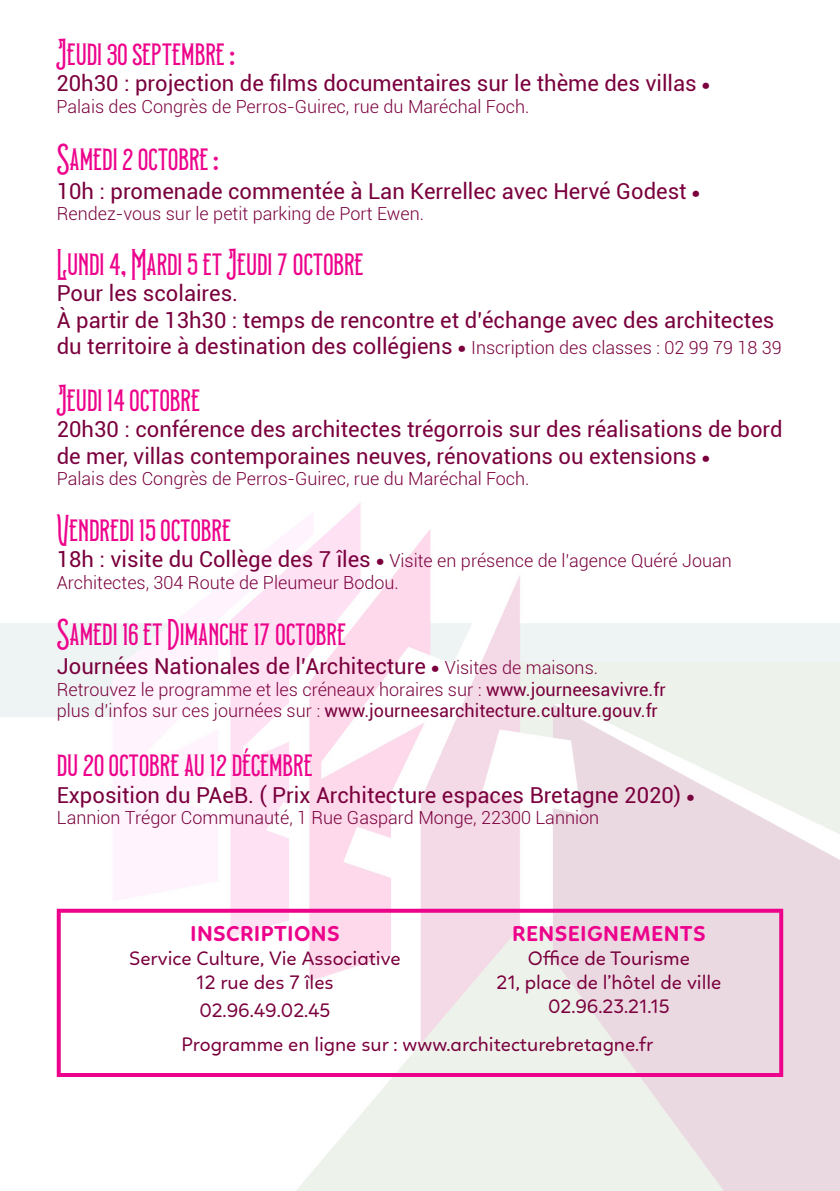
<style>
.page{position:relative;width:840px;height:1191px;background:#fff}
.page>*{position:absolute;margin:0;border:0;box-sizing:border-box;transform-origin:0 0}
.t1{font:condensed 26px "Prodelt Co";color:#ed028c}
.t2{font:22px/26.4px "Roboto";color:#7a003d}
.t3{font:700 22px "Linotte";letter-spacing:.015em;color:#ed028c}
.t4{font:20px "Linotte";color:#7a003d}
.t5{font:300 18px/21.6px "Roboto";color:#7a003d}
.t6{font:18px "Roboto";color:#7a003d}
.s1{font-family:"Linotte";font-weight:700}
.s2{font-weight:300;font-size:18px}
.s3{font-weight:400;font-size:22px}
.s4{font-family:"Linotte";font-weight:700;font-size:22px}
.s5{font-weight:400}
.s6{font-weight:300}
</style>
<div class="page">
<img style="left:0;top:502px;width:839px;height:689px">
<div style="left:57px;top:908px;width:725px;height:169px;border:4px solid #ed028c"></div>
<p class="t1" style="left:56px;top:32px;width:180px">Jeudi 30 septembre :</p>
<p class="t2" style="left:56px;top:69px;width:654px">20h30 : projection de films documentaires sur le thème des villas <span class="s1">•</span></p>
<p class="t5" style="left:56px;top:95px;width:474px">Palais des Congrès de Perros-Guirec, rue du Maréchal Foch.</p>
<p class="t1" style="left:57px;top:137px;width:163px">Samedi 2 octobre :</p>
<p class="t2" style="left:57px;top:177px;width:644px">10h : promenade commentée à Lan Kerrellec avec Hervé Godest <span class="s1">•</span></p>
<p class="t5" style="left:57px;top:202px;width:368px">Rendez-vous sur le petit parking de Port Ewen.</p>
<p class="t1" style="left:57px;top:242px;width:308px">Lundi 4, Mardi 5 et Jeudi 7 octobre</p>
<p class="t2" style="left:57px;top:279px;width:183px">Pour les scolaires.</p>
<p class="t2" style="left:57px;top:306px;width:726px">À partir de 13h30 : temps de rencontre et d’échange avec des architectes du territoire à destination des collégiens <span class="s1">•</span> <span class="s2">Inscription des classes : 02 99 79 18 39</span></p>
<p class="t1" style="left:57px;top:378px;width:145px">Jeudi 14 octobre</p>
<p class="t2" style="left:57px;top:415px;width:727px">20h30 : conférence des architectes trégorrois sur des réalisations de bord de mer, villas contemporaines neuves, rénovations ou extensions <span class="s1">•</span></p>
<p class="t5" style="left:57px;top:467px;width:474px">Palais des Congrès de Perros-Guirec, rue du Maréchal Foch.</p>
<p class="t1" style="left:57px;top:508px;width:176px">Vendredi 15 octobre</p>
<p class="t5" style="left:57px;top:549px;width:676px"><span class="s3">18h : visite du Collège des 7 îles</span> <span class="s4">•</span> Visite en présence de l’agence Quéré Jouan<br>Architectes, 304 Route de Pleumeur Bodou.</p>
<p class="t1" style="left:57px;top:612px;width:290px">Samedi 16 et Dimanche 17 octobre</p>
<p class="t2" style="left:57px;top:652px;width:542px">Journées Nationales de l’Architecture <span class="s1">•</span> <span class="s2">Visites de maisons.</span></p>
<p class="t5" style="left:57px;top:677px;width:610px">Retrouvez le programme et les créneaux horaires sur : <span class="s5">www.journeesavivre.fr</span></p>
<p class="t6" style="left:57px;top:698px;width:602px"><span class="s6">plus d’infos sur ces journées sur :</span> www.journeesarchitecture.culture.gouv.fr</p>
<p class="t1" style="left:57px;top:743px;width:257px">du 20 octobre au 12 décembre</p>
<p class="t2" style="left:57px;top:781px;width:638px">Exposition du PAeB. ( Prix Architecture espaces Bretagne 2020) <span class="s1">•</span></p>
<p class="t5" style="left:57px;top:806px;width:543px">Lannion Trégor Communauté, 1 Rue Gaspard Monge, 22300 Lannion</p>
<p class="t3" style="left:190px;top:920px;width:151px">INSCRIPTIONS</p>
<p class="t4" style="left:129px;top:946px;width:273px">Service Culture, Vie Associative</p>
<p class="t4" style="left:196px;top:970px;width:139px">12 rue des 7 îles</p>
<p class="t4" style="left:199px;top:999px;width:133px">02.96.49.02.45</p>
<p class="t4" style="left:181px;top:1032px;width:473px">Programme en ligne sur : www.architecturebretagne.fr</p>
<p class="t3" style="left:512px;top:920px;width:195px">RENSEIGNEMENTS</p>
<p class="t4" style="left:527px;top:946px;width:163px">Office de Tourisme</p>
<p class="t4" style="left:496px;top:970px;width:226px">21, place de l’hôtel de ville</p>
<p class="t4" style="left:547px;top:994px;width:123px">02.96.23.21.15</p>
</div>
